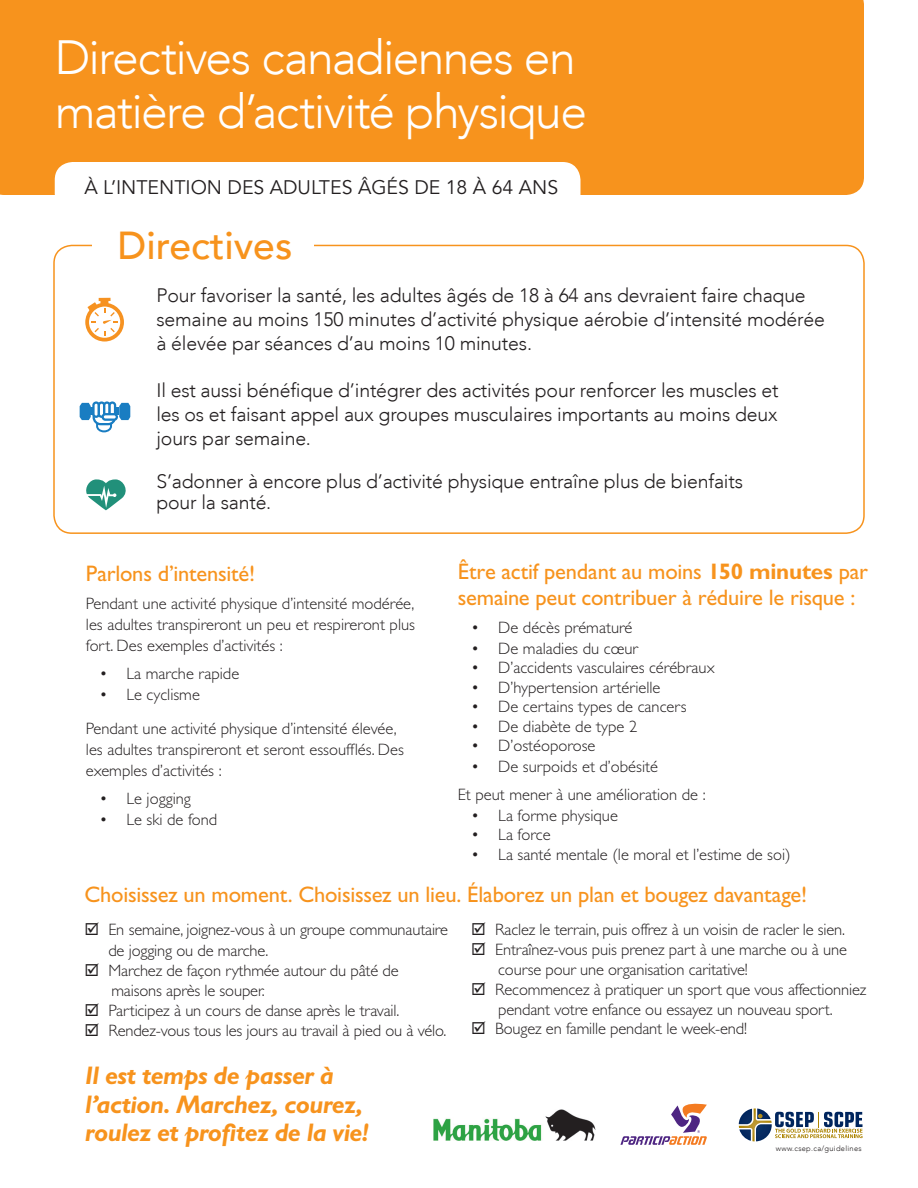
<style>
.page{position:relative;width:918px;height:1188px;background:#fff}
.page>*{position:absolute;margin:0;border:0;box-sizing:border-box;transform-origin:0 0}
.t1{font:300 48px/54px "Avenir LT";letter-spacing:-.035em;color:#fff}
.t2{font:500 39px "Avenir LT";color:#f7931d}
.t3{font:italic 700 25.5px/28.5px "Gill Sans Std";letter-spacing:-.02em;color:#f7931d}
.Subhead{font:22.5px/25.5px "Gill Sans Std";letter-spacing:-.01em;color:#f7931d}
.t4{font:300 19.5px/24px "Avenir LT";letter-spacing:-.01em;color:#231f20}
.t5{font:19.5px "Avenir LT Std";color:#231f20}
.Body{font:300 16.5px/21px "Gill Sans Std";color:#231f20}
.t6{font:300 7.5px "Avenir LT";letter-spacing:.04em;color:#231f20}
.s1{font-weight:700}
</style>
<div class="page">
<svg style="left:739px;top:1108px;width:123px;height:33px"></svg>
<svg style="left:620px;top:1104px;width:87px;height:41px"></svg>
<img style="left:433px;top:1109px;width:162px;height:32px">
<div style="left:0;top:0;width:864px;height:195px;background:#f7931d"></div>
<div style="left:55px;top:162px;width:525px;height:50px;background:#fff;border-radius:18px"></div>
<div style="left:53px;top:245px;width:812px;height:289px;border:2px solid #f7931d;border-radius:18px"></div>
<div style="left:92px;top:232px;width:222px;height:36px;background:#fff"></div>
<svg style="left:85px;top:298px;width:39px;height:44px"></svg>
<svg style="left:80px;top:401px;width:50px;height:31px"></svg>
<svg style="left:86px;top:479px;width:40px;height:31px"></svg>
<p class="t1" style="left:55px;top:30px;width:534px">Directives canadiennes en matière d’activité physique</p>
<p class="t5" style="left:84px;top:176px;width:475px">À L’INTENTION DES ADULTES ÂGÉS DE 18 À 64 ANS</p>
<p class="t2" style="left:118px;top:223px;width:176px">Directives</p>
<p class="t4" style="left:156px;top:283px;width:670px">Pour favoriser la santé, les adultes âgés de 18 à 64 ans devraient faire chaque semaine au moins 150 minutes d’activité physique aérobie d’intensité modérée à élevée par séances d’au moins 10 minutes.</p>
<p class="t4" style="left:156px;top:378px;width:624px;text-align:justify">Il est aussi bénéfique d’intégrer des activités pour renforcer les muscles et les os et faisant appel aux groupes musculaires importants au moins deux jours par semaine.</p>
<p class="t4" style="left:156px;top:471px;width:588px;line-height:21px">S’adonner à encore plus d’activité physique entraîne plus de bienfaits pour la santé.</p>
<p class="Subhead" style="left:86px;top:561px;width:171px">Parlons d’intensité!</p>
<p class="Body" style="left:86px;top:593px;width:331px;text-align:justify">Pendant une activité physique d’intensité modérée, les adultes transpireront un peu et respireront plus fort. Des exemples d’activités :</p>
<p class="Body" style="left:99px;top:663px;width:141px">• La marche rapide</p>
<p class="Body" style="left:99px;top:684px;width:102px">• Le cyclisme</p>
<p class="Body" style="left:86px;top:718px;width:319px">Pendant une activité physique d’intensité élevée, les adultes transpireront et seront essoufflés. Des exemples d’activités :</p>
<p class="Body" style="left:99px;top:788px;width:93px">• Le jogging</p>
<p class="Body" style="left:99px;top:809px;width:119px">• Le ski de fond</p>
<p class="Subhead" style="left:458px;top:559px;width:412px">Être actif pendant au moins <span class="s1">150 minutes</span> par semaine peut contribuer à réduire le risque :</p>
<p class="Body" style="left:471px;top:617px;width:163px">• De décès prématuré</p>
<p class="Body" style="left:471px;top:638px;width:168px">• De maladies du cœur</p>
<p class="Body" style="left:471px;top:657px;width:245px">• D’accidents vasculaires cérébraux</p>
<p class="Body" style="left:471px;top:677px;width:191px">• D’hypertension artérielle</p>
<p class="Body" style="left:471px;top:696px;width:217px">• De certains types de cancers</p>
<p class="Body" style="left:471px;top:716px;width:167px">• De diabète de type 2</p>
<p class="Body" style="left:471px;top:735px;width:126px">• D’ostéoporose</p>
<p class="Body" style="left:471px;top:756px;width:188px">• De surpoids et d’obésité</p>
<p class="Body" style="left:458px;top:784px;width:249px">Et peut mener à une amélioration de :</p>
<p class="Body" style="left:471px;top:805px;width:148px">• La forme physique</p>
<p class="Body" style="left:471px;top:825px;width:81px">• La force</p>
<p class="Body" style="left:471px;top:844px;width:321px">• La santé mentale (le moral et l’estime de soi)</p>
<p class="Subhead" style="left:85px;top:882px;width:724px">Choisissez un moment. Choisissez un lieu. Élaborez un plan et bougez davantage!</p>
<p class="Body" style="left:108px;top:920px;width:341px;text-indent:-24px">☑ En semaine, joignez-vous à un groupe communautaire de jogging ou de marche.</p>
<p class="Body" style="left:111px;top:961px;width:289px;line-height:19.8px;text-indent:-27px">☑ Marchez de façon rythmée autour du pâté de maisons après le souper.</p>
<p class="Body" style="left:84px;top:1000px;width:316px">☑ Participez à un cours de danse après le travail.</p>
<p class="Body" style="left:84px;top:1020px;width:364px">☑ Rendez-vous tous les jours au travail à pied ou à vélo.</p>
<p class="Body" style="left:471px;top:920px;width:375px">☑ Raclez le terrain, puis offrez à un voisin de racler le sien.</p>
<p class="Body" style="left:498px;top:940px;width:350px;line-height:19.8px;text-indent:-27px">☑ Entraînez-vous puis prenez part à une marche ou à une course pour une organisation caritative!</p>
<p class="Body" style="left:471px;top:980px;width:397px;line-height:19.8px;text-align:center">☑ Recommencez à pratiquer un sport que vous affectionniez pendant votre enfance ou essayez un nouveau sport.</p>
<p class="Body" style="left:471px;top:1019px;width:277px">☑ Bougez en famille pendant le week-end!</p>
<p class="t3" style="left:85px;top:1062px;width:285px">Il est temps de passer à l’action. Marchez, courez, roulez et profitez de la vie!</p>
<p class="t6" style="left:776px;top:1144px;width:87px">www.csep.ca/guidelines</p>
</div>
